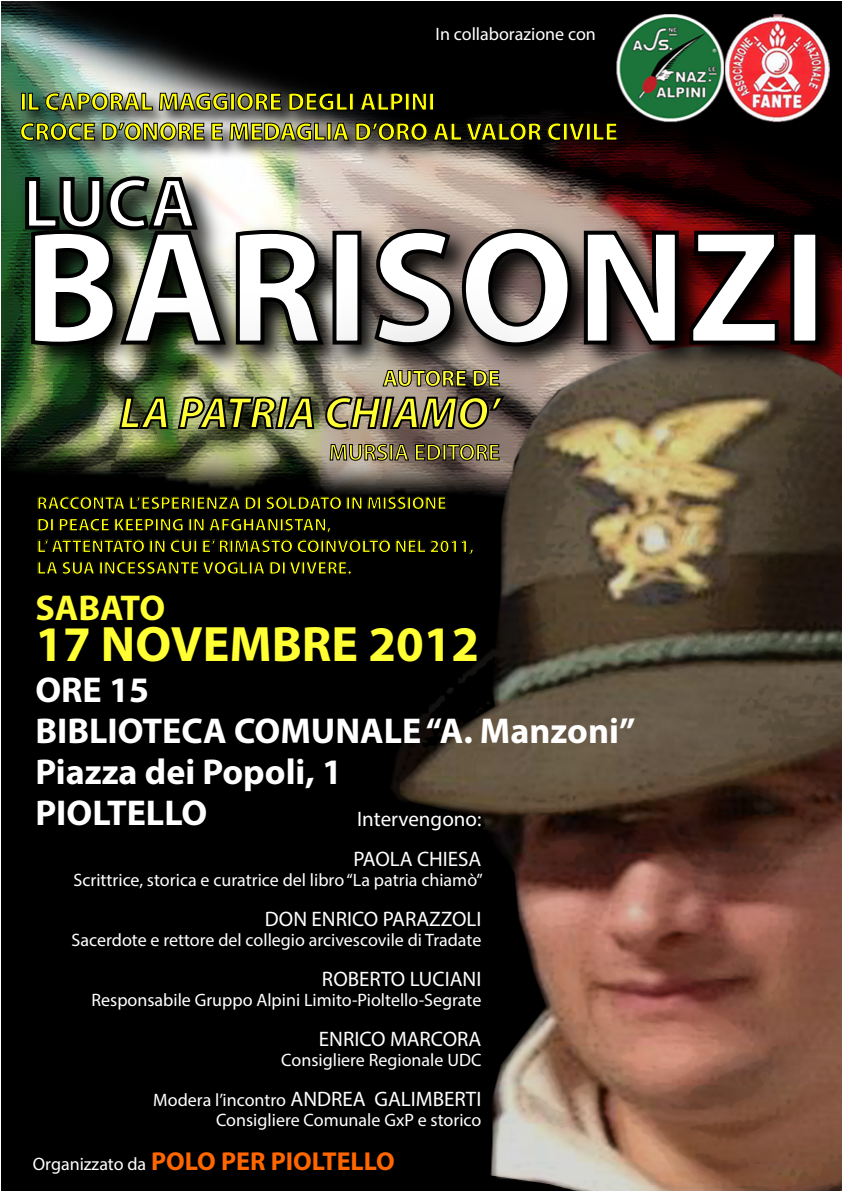
<style>
.page{position:relative;width:842px;height:1191px;background:#fff}
.page>*{position:absolute;margin:0;border:0;box-sizing:border-box;transform-origin:0 0}
.t1{font:700 163px "Myriad Pro";color:#fff}
.t2{font:700 72px "Myriad Pro";color:#fff}
.t3{font:700 50px "Myriad Pro";color:#ff3}
.t4{font:italic 700 45px "Myriad Pro";color:#ff3}
.t5{font:700 36px/41px "Myriad Pro";color:#fff}
.t6{font:700 36px "Myriad Pro";letter-spacing:-.005em;color:#ff3}
.t7{font:700 26px "Myriad Pro";color:#f60}
.t8{font:700 25px/30px "Myriad Pro";color:#ff0}
.t9{font:600 23px "Myriad Pro";color:#ff3}
.t10{font:700 23px "Myriad Pro";color:#ff3}
.t11{font:21px/40px "Myriad Pro";color:#fff}
.t12{font:18px/20px "Myriad Pro";color:#fff;text-align:right}
.t13{font:700 18px/21.6px "Myriad Pro";color:#ff0}
.s1{font-size:21px}
.s2{font-weight:400;font-size:18px;color:#fff}
</style>
<div class="page">
<img style="left:1px;top:1px;width:841px;height:1190px">
<img style="left:12px;top:82px;width:712px;height:68px">
<div style="left:21px;top:93px;width:5px;height:18px;border:1px solid #000"></div>
<svg style="left:28px;top:88px;width:201px;height:23px;background:#717d76"></svg>
<div style="left:230px;top:93px;width:5px;height:18px;border:1px solid #000"></div>
<svg style="left:236px;top:92px;width:46px;height:19px"></svg>
<svg style="left:288px;top:92px;width:60px;height:19px"></svg>
<div style="left:349px;top:93px;width:5px;height:18px;border:1px solid #000"></div>
<svg style="left:359px;top:88px;width:45px;height:23px"></svg>
<div style="left:405px;top:93px;width:5px;height:18px;border:1px solid #000"></div>
<svg style="left:411px;top:92px;width:16px;height:19px"></svg>
<div style="left:429px;top:93px;width:5px;height:18px;border:1px solid #000"></div>
<svg style="left:20px;top:122px;width:185px;height:19px;background:#57665d"></svg>
<svg style="left:211px;top:118px;width:115px;height:23px;background:#777671"></svg>
<div style="left:327px;top:123px;width:5px;height:18px;border:1px solid #000"></div>
<svg style="left:332px;top:118px;width:230px;height:23px;background:#161514"></svg>
<div style="left:563px;top:123px;width:5px;height:18px;border:1px solid #000"></div>
<svg style="left:568px;top:122px;width:18px;height:19px"></svg>
<div style="left:586px;top:123px;width:5px;height:18px;border:1px solid #000"></div>
<svg style="left:593px;top:122px;width:25px;height:19px"></svg>
<img style="left:5px;top:150px;width:837px;height:273px">
<img style="left:23px;top:174px;width:304px;height:52px">
<svg style="left:666px;top:227px;width:15px;height:121px;background:#170102"></svg>
<svg style="left:687px;top:229px;width:94px;height:118px;background:#2a0202"></svg>
<div style="left:790px;top:231px;width:29px;height:114px;border:4px solid #000"></div>
<img style="left:1px;top:226px;width:665px;height:401px">
<img style="left:29px;top:487px;width:712px;height:132px">
<img style="left:37px;top:365px;width:469px;height:210px">
<p class="t12" style="left:436px;top:24px;width:162px">In collaborazione con</p>
<h3 class="t8" style="left:20px;top:86px;width:600px">IL CAPORAL MAGGIORE DEGLI ALPINI<br>CROCE D’ONORE E MEDAGLIA D’ORO AL VALOR CIVILE</h3>
<h2 class="t2" style="left:22px;top:156px;width:176px">LUCA</h2>
<h1 class="t1" style="left:22px;top:181px;width:807px">BARISONZI</h1>
<p class="t10" style="left:383px;top:363px;width:119px">AUTORE DE</p>
<h3 class="t4" style="left:119px;top:384px;width:382px">LA PATRIA CHIAMO’</h3>
<p class="t9" style="left:329px;top:438px;width:173px">MURSIA EDITORE</p>
<p class="t13" style="left:37px;top:492px;width:439px">RACCONTA L’ESPERIENZA DI SOLDATO IN MISSIONE<br>DI PEACE KEEPING IN AFGHANISTAN,<br>L’ ATTENTATO IN CUI E’ RIMASTO COINVOLTO NEL 2011, LA SUA INCESSANTE VOGLIA DI VIVERE.</p>
<h3 class="t6" style="left:35px;top:584px;width:131px">SABATO</h3>
<h3 class="t3" style="left:35px;top:611px;width:446px">17 NOVEMBRE 2012</h3>
<h3 class="t5" style="left:35px;top:668px;width:602px">ORE 15<br>BIBLIOTECA COMUNALE “A. Manzoni”<br>Piazza dei Popoli, 1<br>PIOLTELLO</h3>
<p class="t11" style="left:353px;top:799px;width:130px">Intervengono:<br>PAOLA CHIESA</p>
<p class="t12" style="left:73px;top:870px;width:411px">Scrittrice, storica e curatrice del libro “La patria chiamò”</p>
<p class="t11" style="left:265px;top:899px;width:218px">DON ENRICO PARAZZOLI</p>
<p class="t12" style="left:72px;top:930px;width:411px">Sacerdote e rettore del collegio arcivescovile di Tradate</p>
<p class="t11" style="left:322px;top:959px;width:161px">ROBERTO LUCIANI</p>
<p class="t12" style="left:91px;top:990px;width:392px">Responsabile Gruppo Alpini Limito-Pioltello-Segrate</p>
<p class="t11" style="left:319px;top:1019px;width:164px">ENRICO MARCORA</p>
<p class="t12" style="left:281px;top:1050px;width:202px">Consigliere Regionale UDC</p>
<p class="t12" style="left:153px;top:1090px;width:330px">Modera l’incontro <span class="s1">ANDREA GALIMBERTI<br></span>Consigliere Comunale GxP e storico</p>
<h3 class="t7" style="left:33px;top:1144px;width:364px"><span class="s2">Organizzato da</span> POLO PER PIOLTELLO</h3>
</div>
